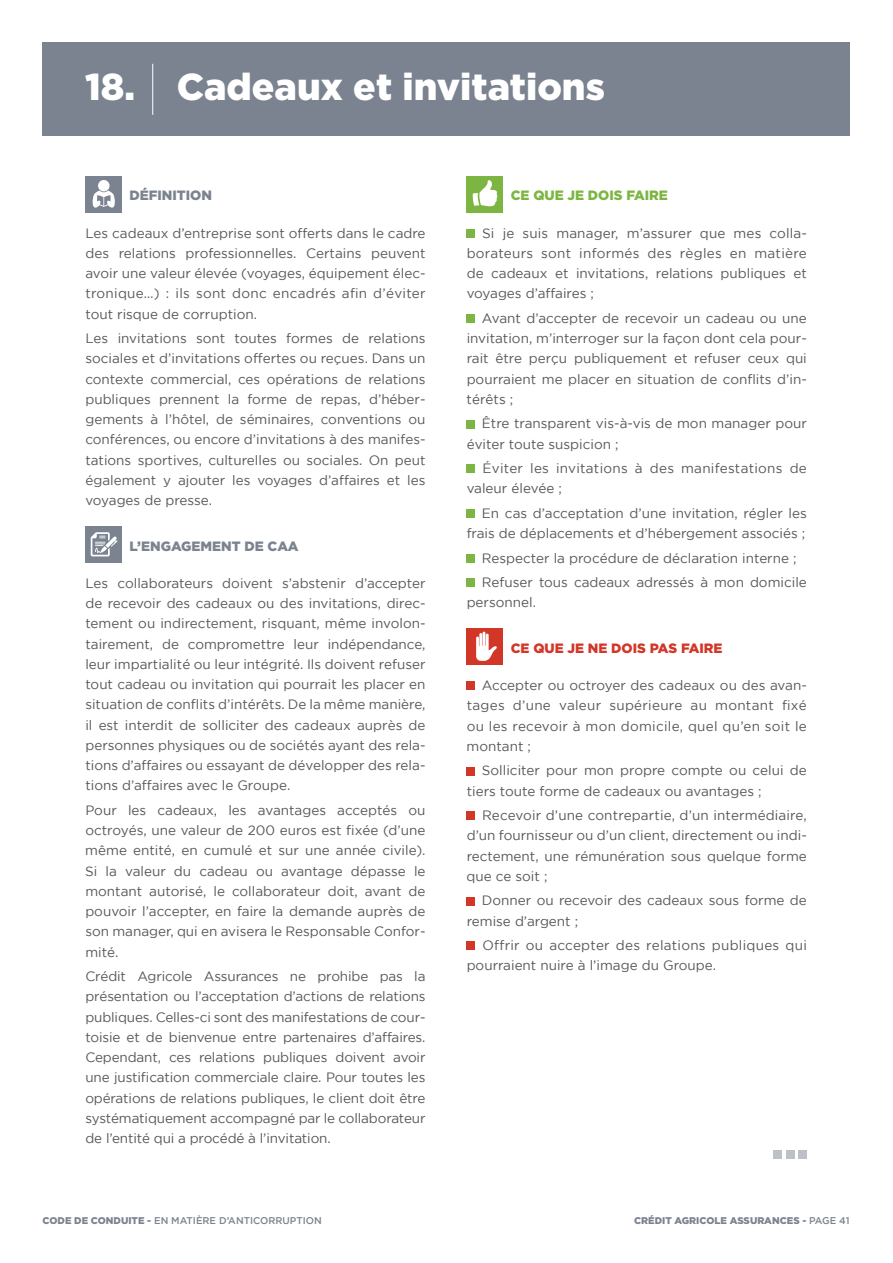
<style>
.page{position:relative;width:893px;height:1263px;background:#fff}
.page>*{position:absolute;margin:0;border:0;box-sizing:border-box;transform-origin:0 0}
.t1{font:900 37.5px "Gotham";color:#fff}
.t2{font:13.5px/20.2px "Gotham";color:#575756;text-align:justify}
.t3{font:13.5px/20.2px "Gotham";letter-spacing:.02em;color:#575756}
.t4{font:900 13.5px "Gotham";color:#7a838f}
.t5{font:900 13.5px "Gotham";color:#d23627}
.t6{font:900 13.5px "Gotham";color:#7cb542}
.t7{font:500 9.75px "Gotham";color:#7a838f}
.t8{font:900 9.75px "Gotham";color:#7a838f}
.s1{font-weight:900}
.s2{font-weight:500}
</style>
<div class="page">
<div style="left:43px;top:43px;width:807px;height:93px;background:#7a838f"></div>
<hr style="left:152px;top:64px;width:1px;height:51px;background:#fff">
<div style="left:85px;top:176px;width:37px;height:36px;background:#7a838f"></div>
<svg style="left:92px;top:190px;width:23px;height:18px"></svg>
<div style="left:98px;top:180px;width:12px;height:11px;background:#fff;border-radius:50%"></div>
<div style="left:85px;top:526px;width:37px;height:37px;background:#7a838f"></div>
<svg style="left:91px;top:532px;width:27px;height:24px"></svg>
<div style="left:467px;top:176px;width:36px;height:36px;background:#7cb542"></div>
<svg style="left:472px;top:180px;width:26px;height:26px"></svg>
<div style="left:467px;top:229px;width:8px;height:9px;background:#7cb542"></div>
<div style="left:467px;top:314px;width:8px;height:9px;background:#7cb542"></div>
<div style="left:467px;top:420px;width:8px;height:8px;background:#7cb542"></div>
<div style="left:467px;top:465px;width:8px;height:8px;background:#7cb542"></div>
<div style="left:467px;top:509px;width:8px;height:9px;background:#7cb542"></div>
<div style="left:467px;top:554px;width:8px;height:9px;background:#7cb542"></div>
<div style="left:467px;top:579px;width:8px;height:8px;background:#7cb542"></div>
<div style="left:467px;top:628px;width:36px;height:37px;background:#d23627"></div>
<svg style="left:476px;top:631px;width:21px;height:30px"></svg>
<div style="left:467px;top:682px;width:8px;height:8px;background:#d23627"></div>
<div style="left:467px;top:767px;width:8px;height:8px;background:#d23627"></div>
<div style="left:467px;top:812px;width:8px;height:8px;background:#d23627"></div>
<div style="left:467px;top:897px;width:8px;height:8px;background:#d23627"></div>
<div style="left:467px;top:942px;width:8px;height:8px;background:#d23627"></div>
<div style="left:773px;top:1150px;width:9px;height:9px;background:#bdc1c7"></div>
<div style="left:786px;top:1150px;width:8px;height:9px;background:#bdc1c7"></div>
<div style="left:798px;top:1150px;width:9px;height:9px;background:#bdc1c7"></div>
<h1 class="t1" style="left:85px;top:65px;width:521px">18. Cadeaux et invitations</h1>
<p class="t4" style="left:129px;top:188px;width:84px">DÉFINITION</p>
<p class="t2" style="left:85px;top:222px;width:342px">Les cadeaux d’entreprise sont offerts dans le cadre des relations professionnelles. Certains peuvent avoir une valeur élevée (voyages, équipement élec&shy;tronique…) : ils sont donc encadrés afin d’éviter tout risque de corruption.</p>
<p class="t2" style="left:85px;top:328px;width:342px">Les invitations sont toutes formes de relations sociales et d’invitations offertes ou reçues. Dans un contexte commercial, ces opérations de relations publiques prennent la forme de repas, d’héber&shy;gements à l’hôtel, de séminaires, conventions ou conférences, ou encore d’invitations à des manifes&shy;tations sportives, culturelles ou sociales. On peut également y ajouter les voyages d’affaires et les voyages de presse.</p>
<p class="t4" style="left:129px;top:538px;width:171px">L’ENGAGEMENT DE CAA</p>
<p class="t2" style="left:85px;top:573px;width:342px">Les collaborateurs doivent s’abstenir d’accepter de recevoir des cadeaux ou des invitations, direc&shy;tement ou indirectement, risquant, même involon&shy;tairement, de compromettre leur indépendance, leur impartialité ou leur intégrité. Ils doivent refuser tout cadeau ou invitation qui pourrait les placer en situation de conflits d’intérêts. De la même manière, il est interdit de solliciter des cadeaux auprès de personnes physiques ou de sociétés ayant des rela&shy;tions d’affaires ou essayant de développer des rela&shy;tions d’affaires avec le Groupe.</p>
<p class="t2" style="left:85px;top:800px;width:342px">Pour les cadeaux, les avantages acceptés ou octroyés, une valeur de 200 euros est fixée (d’une même entité, en cumulé et sur une année civile).<br>Si la valeur du cadeau ou avantage dépasse le montant autorisé, le collaborateur doit, avant de pouvoir l’accepter, en faire la demande auprès de son manager, qui en avisera le Responsable Confor&shy;mité.</p>
<p class="t2" style="left:85px;top:966px;width:342px">Crédit Agricole Assurances ne prohibe pas la présentation ou l’acceptation d’actions de relations publiques. Celles-ci sont des manifestations de cour&shy;toisie et de bienvenue entre partenaires d’affaires.<br>Cependant, ces relations publiques doivent avoir une justification commerciale claire. Pour toutes les opérations de relations publiques, le client doit être systématiquement accompagné par le collaborateur de l’entité qui a procédé à l’invitation.</p>
<p class="t6" style="left:511px;top:188px;width:159px">CE QUE JE DOIS FAIRE</p>
<p class="t2" style="left:467px;top:222px;width:342px;text-indent:16px">Si je suis manager, m’assurer que mes colla&shy;borateurs sont informés des règles en matière de cadeaux et invitations, relations publiques et voyages d’affaires ;</p>
<p class="t2" style="left:467px;top:308px;width:342px;text-indent:15px">Avant d’accepter de recevoir un cadeau ou une invitation, m’interroger sur la façon dont cela pour&shy;rait être perçu publiquement et refuser ceux qui pourraient me placer en situation de conflits d’in&shy;térêts ;</p>
<p class="t2" style="left:467px;top:413px;width:342px;text-indent:15px">Être transparent vis-à-vis de mon manager pour éviter toute suspicion ;</p>
<p class="t3" style="left:467px;top:458px;width:342px;text-indent:16px">Éviter les invitations à des manifestations de valeur élevée ;</p>
<p class="t2" style="left:467px;top:503px;width:342px;text-align:right">En cas d’acceptation d’une invitation, régler les frais de déplacements et d’hébergement associés ;</p>
<p class="t2" style="left:482px;top:545px;width:326px;line-height:24.5px">Respecter la procédure de déclaration interne ;<br>Refuser tous cadeaux adressés à mon domicile</p>
<p class="t2" style="left:467px;top:592px;width:71px">personnel.</p>
<p class="t5" style="left:511px;top:640px;width:213px">CE QUE JE NE DOIS PAS FAIRE</p>
<p class="t2" style="left:467px;top:675px;width:342px;text-indent:15px">Accepter ou octroyer des cadeaux ou des avan&shy;tages d’une valeur supérieure au montant fixé ou les recevoir à mon domicile, quel qu’en soit le montant ;</p>
<p class="t2" style="left:467px;top:760px;width:342px;text-indent:15px">Solliciter pour mon propre compte ou celui de tiers toute forme de cadeaux ou avantages ;</p>
<p class="t2" style="left:467px;top:805px;width:342px;text-indent:16px">Recevoir d’une contrepartie, d’un intermédiaire, d’un fournisseur ou d’un client, directement ou indi&shy;rectement, une rémunération sous quelque forme que ce soit ;</p>
<p class="t2" style="left:467px;top:890px;width:342px;text-indent:15px">Donner ou recevoir des cadeaux sous forme de remise d’argent ;</p>
<p class="t2" style="left:467px;top:935px;width:342px;text-indent:16px">Offrir ou accepter des relations publiques qui pourraient nuire à l’image du Groupe.</p>
<p class="t7" style="left:43px;top:1214px;width:281px"><span class="s1">CODE DE CONDUITE -</span> EN MATIÈRE D’ANTICORRUPTION</p>
<p class="t8" style="left:634px;top:1214px;width:217px">CRÉDIT AGRICOLE ASSURANCES - <span class="s2">PAGE 41</span></p>
</div>
